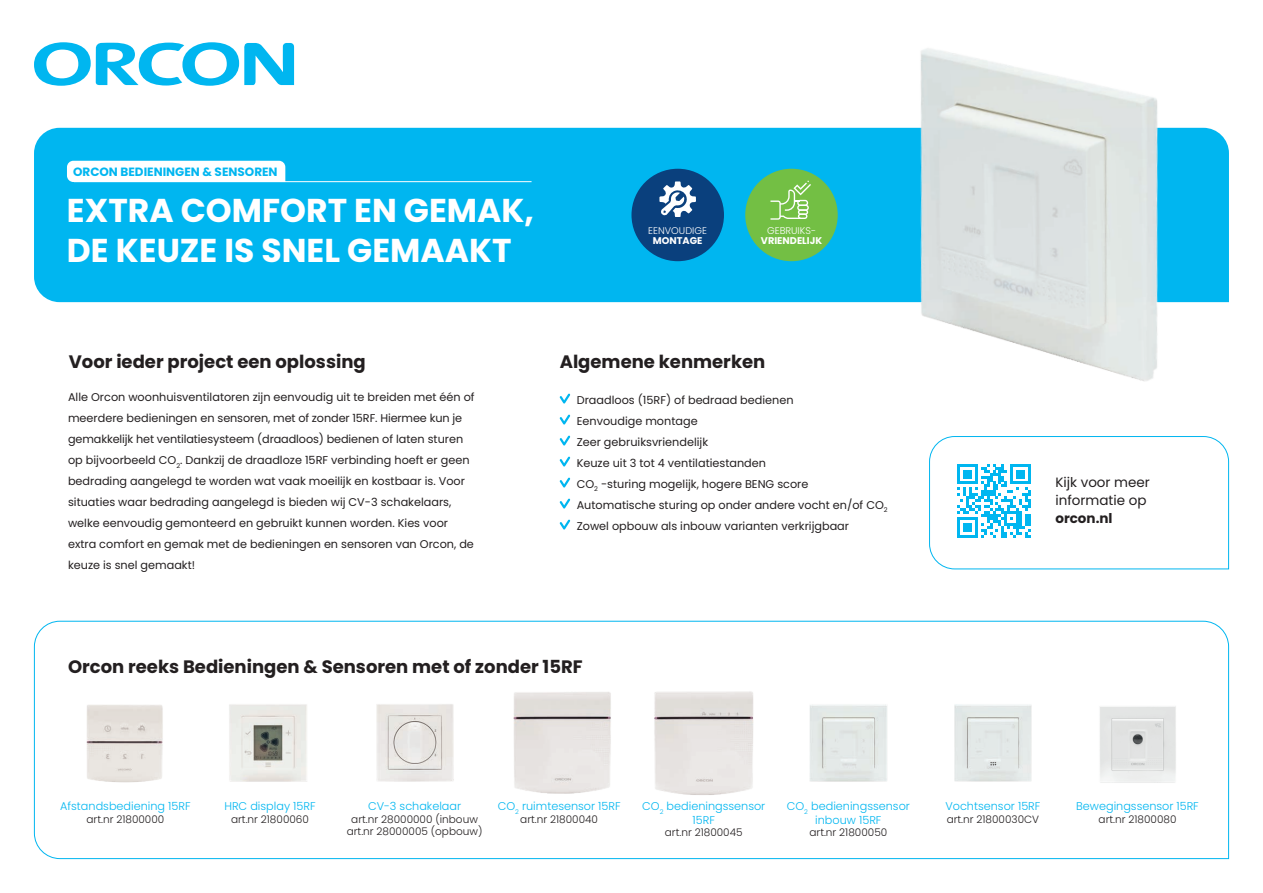
<style>
.page{position:relative;width:1263px;height:893px;background:#fff}
.page>*{position:absolute;margin:0;border:0;box-sizing:border-box;transform-origin:0 0}
.t1{font:700 33px/39.6px "Poppins";color:#fff}
.t2{font:700 18px "Poppins";color:#231f20}
.t3{font:13.5px/18px "Poppins";color:#231f20}
.t4{font:700 13.5px "Poppins";color:#231f20}
.t5{font:700 12px "Poppins";color:#00b6f0}
.t6{font:11.25px/21px "Poppins";color:#231f20}
.t7{font:300 11.25px/13.5px "Poppins";color:#00b6f0;text-align:center}
.t8{font:300 10.5px/12.6px "Poppins";color:#231f20;text-align:center}
.t9{font:300 9.75px "Poppins";color:#fff}
.t10{font:700 9.75px "Poppins";color:#fff}
</style>
<div class="page">
<svg style="left:34px;top:620px;width:1195px;height:239px"></svg>
<svg style="left:34px;top:42px;width:260px;height:44px"></svg>
<div style="left:34px;top:128px;width:727px;height:174px;background:#00b6f0"></div>
<svg style="left:67px;top:161px;width:218px;height:21px"></svg>
<hr style="left:74px;top:181px;width:457px;height:1px;background:#fff">
<img style="left:761px;top:48px;width:469px;height:444px">
<svg style="left:560px;top:393px;width:10px;height:10px"></svg>
<svg style="left:560px;top:414px;width:10px;height:10px"></svg>
<svg style="left:560px;top:435px;width:10px;height:10px"></svg>
<svg style="left:560px;top:456px;width:10px;height:10px"></svg>
<svg style="left:560px;top:477px;width:10px;height:10px"></svg>
<svg style="left:560px;top:498px;width:10px;height:10px"></svg>
<svg style="left:560px;top:519px;width:10px;height:10px"></svg>
<img style="left:45px;top:660px;width:165px;height:164px">
<img style="left:198px;top:671px;width:142px;height:141px">
<img style="left:922px;top:669px;width:141px;height:147px">
<img style="left:342px;top:671px;width:132px;height:143px">
<img style="left:474px;top:658px;width:140px;height:169px">
<img style="left:614px;top:656px;width:173px;height:172px">
<img style="left:774px;top:669px;width:148px;height:147px">
<img style="left:1063px;top:668px;width:149px;height:149px">
<div style="left:631px;top:169px;width:93px;height:92px;background:#0a407d;border-radius:46px"></div>
<svg style="left:659px;top:181px;width:37px;height:36px"></svg>
<div style="left:745px;top:169px;width:93px;height:92px;background:#73bf44;border-radius:46px"></div>
<svg style="left:770px;top:180px;width:41px;height:40px"></svg>
<svg style="left:929px;top:436px;width:300px;height:134px"></svg>
<p class="t5" style="left:73px;top:164px;width:206px">ORCON BEDIENINGEN &amp; SENSOREN</p>
<h1 class="t1" style="left:67px;top:191px;width:468px">EXTRA COMFORT EN GEMAK,<br>DE KEUZE IS SNEL GEMAAKT</h1>
<p class="t9" style="left:648px;top:225px;width:60px">EENVOUDIGE</p>
<p class="t10" style="left:653px;top:235px;width:51px">MONTAGE</p>
<p class="t9" style="left:767px;top:225px;width:50px">GEBRUIKS-</p>
<p class="t10" style="left:761px;top:235px;width:63px">VRIENDELIJK</p>
<h2 class="t2" style="left:69px;top:351px;width:298px">Voor ieder project een oplossing</h2>
<h2 class="t2" style="left:560px;top:351px;width:207px">Algemene kenmerken</h2>
<p class="t6" style="left:68px;top:387px;width:408px">Alle Orcon woonhuisventilatoren zijn eenvoudig uit te breiden met één of meerdere bedieningen en sensoren, met of zonder 15RF. Hiermee kun je gemakkelijk het ventilatiesysteem (draadloos) bedienen of laten sturen op bijvoorbeeld CO<sub>2</sub>. Dankzij de draadloze 15RF verbinding hoeft er geen bedrading aangelegd te worden wat vaak moeilijk en kostbaar is. Voor situaties waar bedrading aangelegd is bieden wij CV-3 schakelaars, welke eenvoudig gemonteerd en gebruikt kunnen worden. Kies voor extra comfort en gemak met de bedieningen en sensoren van Orcon, de keuze is snel gemaakt!</p>
<p class="t6" style="left:577px;top:389px;width:312px">Draadloos (15RF) of bedraad bedienen<br>Eenvoudige montage<br>Zeer gebruiksvriendelijk<br>Keuze uit 3 tot 4 ventilatiestanden<br>CO<sub>2</sub> -sturing mogelijk, hogere BENG score Automatische sturing op onder andere vocht en/of CO<sub>2<br></sub>Zowel opbouw als inbouw varianten verkrijgbaar</p>
<h2 class="t2" style="left:68px;top:656px;width:516px">Orcon reeks Bedieningen &amp; Sensoren met of zonder 15RF</h2>
<p class="t3" style="left:1055px;top:473px;width:96px">Kijk voor meer informatie op</p>
<p class="t4" style="left:1055px;top:510px;width:59px">orcon.nl</p>
<p class="t7" style="left:60px;top:799px;width:132px">Afstandsbediening 15RF</p>
<p class="t8" style="left:87px;top:813px;width:79px">art.nr 21800000</p>
<p class="t7" style="left:224px;top:799px;width:93px">HRC display 15RF</p>
<p class="t8" style="left:231px;top:813px;width:79px">art.nr 21800060</p>
<p class="t7" style="left:368px;top:799px;width:95px">CV-3 schakelaar</p>
<p class="t8" style="left:347px;top:813px;width:137px">art.nr 28000000 (inbouw art.nr 28000005 (opbouw)</p>
<p class="t7" style="left:498px;top:799px;width:124px">CO<sub>2</sub> ruimtesensor 15RF</p>
<p class="t8" style="left:520px;top:813px;width:79px">art.nr 21800040</p>
<p class="t7" style="left:642px;top:799px;width:125px">CO<sub>2</sub> bedieningssensor<br>15RF</p>
<p class="t8" style="left:665px;top:826px;width:79px">art.nr 21800045</p>
<p class="t7" style="left:787px;top:799px;width:125px">CO<sub>2</sub> bedieningssensor inbouw 15RF</p>
<p class="t8" style="left:809px;top:826px;width:79px">art.nr 21800050</p>
<p class="t7" style="left:945px;top:799px;width:97px">Vochtsensor 15RF</p>
<p class="t8" style="left:947px;top:813px;width:94px">art.nr 21800030CV</p>
<p class="t7" style="left:1076px;top:799px;width:124px">Bewegingssensor 15RF</p>
<p class="t8" style="left:1098px;top:813px;width:79px">art.nr 21800080</p>
</div>
